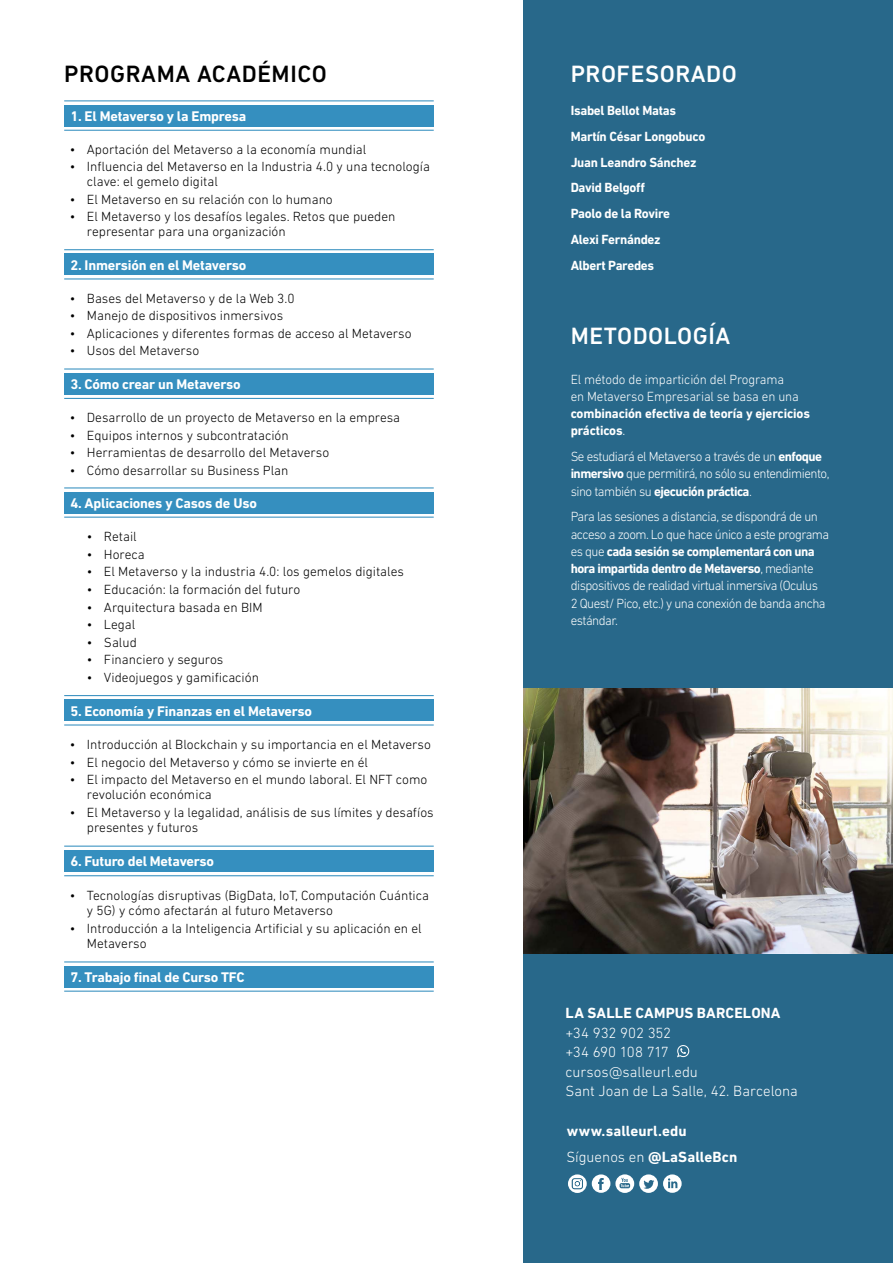
<style>
.page{position:relative;width:893px;height:1263px;background:#fff}
.page>*{position:absolute;margin:0;border:0;box-sizing:border-box;transform-origin:0 0}
.t1{font:500 24px "DIN Next LT Pro";letter-spacing:.025em;color:#fff}
.t2{font:500 24px "DIN Next LT Pro";letter-spacing:.025em;color:#000}
.t3{font:300 15px/19.5px "DIN Next LT Pro";color:#fff}
.t4{font:700 15px "DIN Next LT Pro";letter-spacing:.01em;color:#fff}
.t5{font:700 14.25px "DIN Next LT Pro";letter-spacing:-.015em;color:#fff}
.t6{font:300 13.5px/15px "DIN Next LT Pro";color:#000}
.t7{font:300 13.5px/17.2px "DIN Next LT Pro";letter-spacing:-.04em;color:#fff}
.t8{font:700 13.5px/25.8px "DIN Next LT Pro";letter-spacing:-.02em;color:#fff}
.t9{font:300 13.5px/17.2px "DIN Next LT Pro";letter-spacing:-.01em;color:#fff}
.s1{font-weight:300}
.s2{font-weight:700}
</style>
<div class="page">
<div style="left:523px;top:0;width:370px;height:1263px;background:#28688a"></div>
<svg style="left:677px;top:1045px;width:12px;height:12px"></svg>
<svg style="left:568px;top:1174px;width:114px;height:19px"></svg>
<img style="left:523px;top:689px;width:370px;height:265px">
<div style="left:64px;top:105px;width:370px;height:21px;background:#358fbf"></div>
<div style="left:64px;top:254px;width:370px;height:21px;background:#358fbf"></div>
<div style="left:64px;top:373px;width:370px;height:21px;background:#358fbf"></div>
<div style="left:64px;top:700px;width:370px;height:21px;background:#358fbf"></div>
<div style="left:64px;top:850px;width:370px;height:21px;background:#358fbf"></div>
<div style="left:64px;top:966px;width:370px;height:21px;background:#358fbf"></div>
<div style="left:64px;top:492px;width:370px;height:21px;background:#358fbf"></div>
<hr style="left:64px;top:100px;width:370px;height:1px;background:#358fbf">
<hr style="left:64px;top:249px;width:370px;height:1px;background:#358fbf">
<hr style="left:64px;top:368px;width:370px;height:1px;background:#358fbf">
<hr style="left:64px;top:695px;width:370px;height:1px;background:#358fbf">
<hr style="left:64px;top:846px;width:370px;height:1px;background:#358fbf">
<hr style="left:64px;top:961px;width:370px;height:1px;background:#358fbf">
<hr style="left:64px;top:487px;width:370px;height:1px;background:#358fbf">
<hr style="left:64px;top:130px;width:370px;height:1px;background:#358fbf">
<hr style="left:64px;top:278px;width:370px;height:1px;background:#358fbf">
<hr style="left:64px;top:398px;width:370px;height:1px;background:#358fbf">
<hr style="left:64px;top:724px;width:370px;height:1px;background:#358fbf">
<hr style="left:64px;top:875px;width:370px;height:1px;background:#358fbf">
<hr style="left:64px;top:990px;width:370px;height:2px;background:#358fbf">
<hr style="left:64px;top:517px;width:370px;height:1px;background:#358fbf">
<h1 class="t2" style="left:64px;top:60px;width:264px">PROGRAMA ACADÉMICO</h1>
<p class="t5" style="left:71px;top:108px;width:177px">1. El Metaverso y la Empresa</p>
<p class="t6" style="left:70px;top:141px;width:298px">• Aportación del Metaverso a la economía mundial</p>
<p class="t6" style="left:87px;top:159px;width:345px;text-indent:-17px">• Influencia del Metaverso en la Industria 4.0 y una tecnología clave: el gemelo digital</p>
<p class="t6" style="left:70px;top:191px;width:264px">• El Metaverso en su relación con lo humano</p>
<p class="t6" style="left:87px;top:209px;width:310px;text-indent:-17px">• El Metaverso y los desafíos legales. Retos que pueden representar para una organización</p>
<p class="t5" style="left:71px;top:256px;width:177px">2. Inmersión en el Metaverso</p>
<p class="t6" style="left:70px;top:291px;width:226px">• Bases del Metaverso y de la Web 3.0</p>
<p class="t6" style="left:70px;top:308px;width:215px">• Manejo de dispositivos inmersivos</p>
<p class="t6" style="left:70px;top:326px;width:343px">• Aplicaciones y diferentes formas de acceso al Metaverso</p>
<p class="t6" style="left:70px;top:343px;width:131px">• Usos del Metaverso</p>
<p class="t5" style="left:71px;top:376px;width:172px">3. Cómo crear un Metaverso</p>
<p class="t6" style="left:70px;top:410px;width:332px">• Desarrollo de un proyecto de Metaverso en la empresa</p>
<p class="t6" style="left:70px;top:427px;width:220px">• Equipos internos y subcontratación</p>
<p class="t6" style="left:70px;top:445px;width:261px">• Herramientas de desarrollo del Metaverso</p>
<p class="t6" style="left:70px;top:462px;width:220px">• Cómo desarrollar su Business Plan</p>
<p class="t5" style="left:71px;top:495px;width:188px">4. Aplicaciones y Casos de Uso</p>
<p class="t6" style="left:87px;top:529px;width:51px">• Retail</p>
<p class="t6" style="left:87px;top:547px;width:59px">• Horeca</p>
<p class="t6" style="left:87px;top:564px;width:319px">• El Metaverso y la industria 4.0: los gemelos digitales</p>
<p class="t6" style="left:87px;top:582px;width:215px">• Educación: la formación del futuro</p>
<p class="t6" style="left:87px;top:599px;width:177px">• Arquitectura basada en BIM</p>
<p class="t6" style="left:87px;top:617px;width:50px">• Legal</p>
<p class="t6" style="left:87px;top:634px;width:51px">• Salud</p>
<p class="t6" style="left:87px;top:652px;width:138px">• Financiero y seguros</p>
<p class="t6" style="left:87px;top:669px;width:174px">• Videojuegos y gamificación</p>
<p class="t5" style="left:71px;top:702px;width:243px">5. Economía y Finanzas en el Metaverso</p>
<p class="t6" style="left:70px;top:737px;width:362px">• Introducción al Blockchain y su importancia en el Metaverso</p>
<p class="t6" style="left:70px;top:754px;width:300px">• El negocio del Metaverso y cómo se invierte en él</p>
<p class="t6" style="left:87px;top:772px;width:342px;text-indent:-17px">• El impacto del Metaverso en el mundo laboral. El NFT como revolución económica</p>
<p class="t6" style="left:87px;top:804px;width:348px;text-indent:-17px">• El Metaverso y la legalidad, análisis de sus límites y desafíos presentes y futuros</p>
<p class="t5" style="left:71px;top:853px;width:145px">6. Futuro del Metaverso</p>
<p class="t6" style="left:87px;top:888px;width:343px;text-indent:-17px">• Tecnologías disruptivas (BigData, IoT, Computación Cuántica y 5G) y cómo afectarán al futuro Metaverso</p>
<p class="t6" style="left:87px;top:920px;width:336px;text-indent:-17px">• Introducción a la Inteligencia Artificial y su aplicación en el<br>Metaverso</p>
<p class="t5" style="left:71px;top:969px;width:176px">7. Trabajo final de Curso TFC</p>
<h1 class="t1" style="left:571px;top:60px;width:168px">PROFESORADO</h1>
<p class="t8" style="left:571px;top:98px;width:136px">Isabel Bellot Matas<br>Martín César Longobuco<br>Juan Leandro Sánchez<br>David Belgoff<br>Paolo de la Rovire<br>Alexi Fernández<br>Albert Paredes</p>
<h1 class="t1" style="left:571px;top:322px;width:161px">METODOLOGÍA</h1>
<p class="t9" style="left:571px;top:370px;width:230px">El método de impartición del Programa en Metaverso Empresarial se basa en una</p>
<p class="t8" style="left:571px;top:405px;width:241px;line-height:17.2px">combinación efectiva de teoría y ejercicios prácticos<span class="s1">.</span></p>
<p class="t7" style="left:571px;top:448px;width:260px">Se estudiará el Metaverso a través de un <span class="s2">enfoque inmersivo</span> que permitirá, no sólo su entendimiento, sino también su <span class="s2">ejecución práctica</span>.</p>
<p class="t7" style="left:571px;top:508px;width:260px">Para las sesiones a distancia, se dispondrá de un acceso a zoom. Lo que hace único a este programa es que <span class="s2">cada sesión se complementará con una hora impartida dentro de Metaverso</span>, mediante dispositivos de realidad virtual inmersiva (Oculus<br>2 Quest/ Pico, etc.) y una conexión de banda ancha estándar.</p>
<p class="t4" style="left:566px;top:1004px;width:217px">LA SALLE CAMPUS BARCELONA</p>
<p class="t3" style="left:566px;top:1023px;width:234px">+34 932 902 352<br>+34 690 108 717 cursos@salleurl.edu<br>Sant Joan de La Salle, 42. Barcelona</p>
<p class="t4" style="left:567px;top:1122px;width:121px">www.salleurl.edu</p>
<p class="t4" style="left:566px;top:1148px;width:172px"><span class="s1">Síguenos en</span> @LaSalleBcn</p>
</div>
